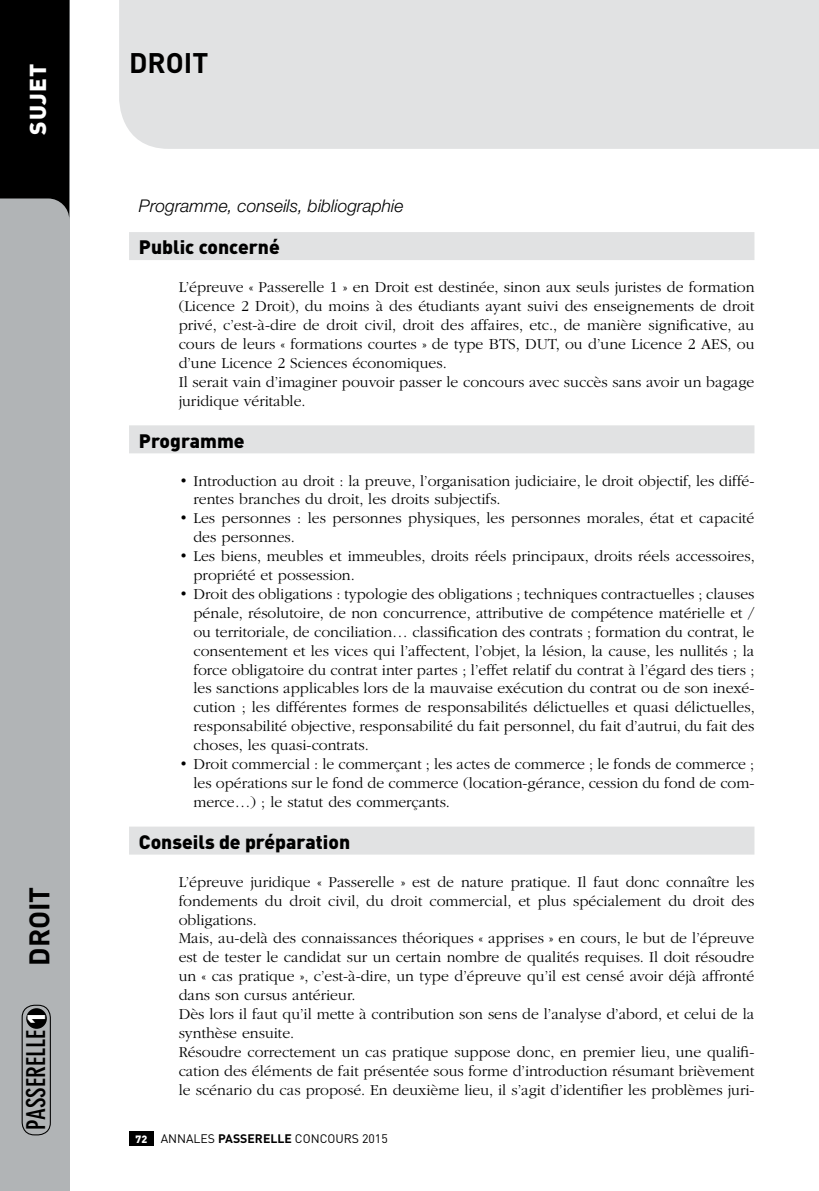
<style>
.page{position:relative;width:819px;height:1191px;background:#fff}
.page>*{position:absolute;margin:0;border:0;box-sizing:border-box;transform-origin:0 0}
.t1{font:700 28px "DIN";color:#000}
.t2{font:700 condensed 25.72px "DIN Neuzeit Grotesk";color:#000}
.t3{font:900 22.75px "DIN";letter-spacing:.045em;color:#fff}
.t4{font:900 19.25px "DIN";color:#000}
.t5{font:italic 300 17.5px "Helvetica Neue";color:#000}
.t6{font:300 15.75px/18.9px "ITC Garamond Std";color:#000}
.t7{font:12.25px "DIN";color:#000}
.s1{font-family:"DIN";font-weight:900;font-stretch:normal;font-size:24.5px;color:#fff}
.s2{font-weight:900;font-size:10.5px;color:#fff}
.s3{font-weight:700}
</style>
<div class="page">
<div style="left:119px;top:0;width:700px;height:149px;background:#e1e2e3"></div>
<div style="left:0;top:0;width:69px;height:1191px;background:#b1b4b6"></div>
<div style="left:129px;top:1131px;width:25px;height:15px;background:#000"></div>
<div style="left:129px;top:232px;width:625px;height:28px;background:#e1e2e3"></div>
<div style="left:129px;top:425px;width:625px;height:28px;background:#e1e2e3"></div>
<div style="left:129px;top:826px;width:625px;height:28px;background:#e1e2e3"></div>
<div style="left:26px;top:1008px;width:21px;height:20px;background:#000;border-radius:50%"></div>
<div style="left:22px;top:1004px;width:29px;height:131px;border:1px solid #000;border-radius:12px"></div>
<svg style="left:0;top:0;width:69px;height:216px;background:#0d0d0d"></svg>
<h3 class="t3" style="left:23px;top:135px;width:73px;rotate:-90deg">SUJET</h3>
<h1 class="t1" style="left:21px;top:965px;width:81px;rotate:-90deg">DROIT</h1>
<h2 class="t2" style="left:21px;top:1129px;width:119px;rotate:-90deg">PASSERELLE <span class="s1">1</span></h2>
<h1 class="t1" style="left:129px;top:44px;width:81px">DROIT</h1>
<p class="t5" style="left:139px;top:196px;width:266px">Programme, conseils, bibliographie</p>
<p class="t4" style="left:139px;top:234px;width:142px">Public concerné</p>
<p class="t6" style="left:179px;top:278px;width:577px">L’épreuve « Passerelle 1 » en Droit est destinée, sinon aux seuls juristes de formation (Licence 2 Droit), du moins à des étudiants ayant suivi des enseignements de droit privé, c’est-à-dire de droit civil, droit des affaires, etc., de manière significative, au cours de leurs « formations courtes » de type BTS, DUT, ou d’une Licence 2 AES, ou d’une Licence 2 Sciences économiques.<br>Il serait vain d’imaginer pouvoir passer le concours avec succès sans avoir un bagage juridique véritable.</p>
<p class="t4" style="left:139px;top:428px;width:107px">Programme</p>
<p class="t6" style="left:193px;top:471px;width:562px;text-indent:-15px">• Introduction au droit : la preuve, l’organisation judiciaire, le droit objectif, les diffé&shy;rentes branches du droit, les droits subjectifs.</p>
<p class="t6" style="left:193px;top:509px;width:562px;text-indent:-15px">• Les personnes : les personnes physiques, les personnes morales, état et capacité des personnes.</p>
<p class="t6" style="left:193px;top:547px;width:562px;text-indent:-15px">• Les biens, meubles et immeubles, droits réels principaux, droits réels accessoires, propriété et possession.</p>
<p class="t6" style="left:193px;top:585px;width:562px;text-align:justify;text-indent:-15px">• Droit des obligations : typologie des obligations ; techniques contractuelles ; clauses pénale, résolutoire, de non concurrence, attributive de compétence matérielle et / ou territoriale, de conciliation… classification des contrats ; formation du contrat, le consentement et les vices qui l’affectent, l’objet, la lésion, la cause, les nullités ; la force obligatoire du contrat inter partes ; l’effet relatif du contrat à l’égard des tiers ; les sanctions applicables lors de la mauvaise exécution du contrat ou de son inexé&shy;cution ; les différentes formes de responsabilités délictuelles et quasi délictuelles, responsabilité objective, responsabilité du fait personnel, du fait d’autrui, du fait des choses, les quasi-contrats.</p>
<p class="t6" style="left:193px;top:755px;width:562px;text-align:justify;text-indent:-15px">• Droit commercial : le commerçant ; les actes de commerce ; le fonds de commerce ; les opérations sur le fond de commerce (location-gérance, cession du fond de com&shy;merce…) ; le statut des commerçants.</p>
<p class="t4" style="left:139px;top:829px;width:213px">Conseils de préparation</p>
<p class="t6" style="left:179px;top:872px;width:577px">L’épreuve juridique « Passerelle » est de nature pratique. Il faut donc connaître les fondements du droit civil, du droit commercial, et plus spécialement du droit des obligations.<br>Mais, au-delà des connaissances théoriques « apprises » en cours, le but de l’épreuve est de tester le candidat sur un certain nombre de qualités requises. Il doit résoudre un « cas pratique », c’est-à-dire, un type d’épreuve qu’il est censé avoir déjà affronté dans son cursus antérieur.<br>Dès lors il faut qu’il mette à contribution son sens de l’analyse d’abord, et celui de la synthèse ensuite.<br>Résoudre correctement un cas pratique suppose donc, en premier lieu, une qualifi&shy;cation des éléments de fait présentée sous forme d’introduction résumant brièvement le scénario du cas proposé. En deuxième lieu, il s’agit d’identifier les problèmes juri-</p>
<p class="t7" style="left:136px;top:1130px;width:176px"><span class="s2">72</span> ANNALES <span class="s3">PASSERELLE</span> CONCOURS</p>
<p class="t7" style="left:362px;top:1130px;width:27px">2015</p>
</div>
